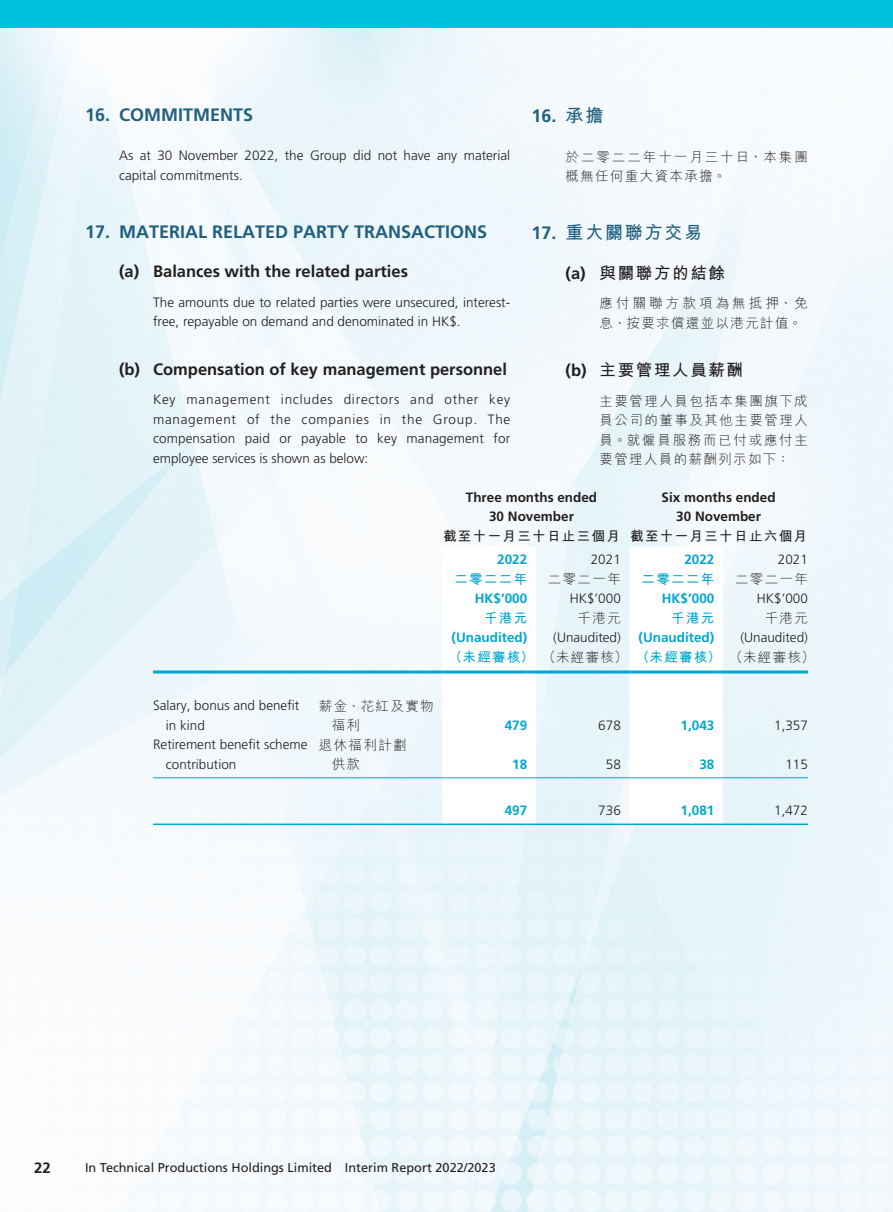
<style>
.page{position:relative;width:893px;height:1212px;background:#fff}
.page>*{position:absolute;margin:0;border:0;box-sizing:border-box;transform-origin:0 0}
.t1{font:700 18px "Frutiger LT Std";color:#21607f}
.t2{font:700 18px "M Hei HK";letter-spacing:.1em;color:#21607f}
.t3{font:700 16.5px "Frutiger LT Std";color:#231f20}
.t4{font:700 16.5px "M Hei HK";letter-spacing:.1em;color:#231f20}
.t5{font:700 15px "Frutiger LT Std";color:#231f20}
.t6{font:300 13.5px/19.5px "Frutiger LT Std";color:#231f20}
.t7{font:300 13.5px/19.5px "M Hei HK";letter-spacing:.1em;color:#231f20}
.t8{font:700 13.5px "Frutiger LT Std";color:#00a7cf}
.t9{font:700 13.5px/19.5px "Frutiger LT Std";color:#231f20;text-align:center}
.t10{font:700 13.5px "M Hei HK";letter-spacing:.1em;color:#00a7cf}
.t11{font:300 13.5px/19.5px "M Hei HK";letter-spacing:.145em;color:#231f20}
.t12{font:300 13.5px/19.5px "M Hei HK";letter-spacing:.165em;color:#231f20}
.t13{font:700 13.5px "M Hei HK";letter-spacing:.1em;color:#231f20}
.t14{font:12.75px "Frutiger LT Std";color:#231f20}
.s1{font-family:"M Hei HK"}
.s2{font-family:"Frutiger LT Std"}
.s3{font-weight:300;color:#231f20}
</style>
<div class="page">
<img style="left:0;top:28px;width:893px;height:1184px">
<div style="left:0;top:0;width:893px;height:28px;background:#00c2dd"></div>
<svg style="left:442px;top:547px;width:281px;height:276px"></svg>
<hr style="left:153px;top:777px;width:166px;height:1px;background:#00a7cf">
<hr style="left:319px;top:777px;width:123px;height:1px;background:#00a7cf">
<hr style="left:442px;top:777px;width:85px;height:1px;background:#00a7cf">
<hr style="left:536px;top:777px;width:85px;height:1px;background:#00a7cf">
<hr style="left:629px;top:777px;width:85px;height:1px;background:#00a7cf">
<hr style="left:723px;top:777px;width:85px;height:1px;background:#00a7cf">
<hr style="left:153px;top:823px;width:166px;height:2px;background:#00a7cf">
<hr style="left:319px;top:823px;width:123px;height:2px;background:#00a7cf">
<hr style="left:442px;top:823px;width:85px;height:2px;background:#00a7cf">
<svg style="left:527px;top:823px;width:9px;height:2px"></svg>
<hr style="left:536px;top:823px;width:85px;height:2px;background:#00a7cf">
<svg style="left:621px;top:823px;width:8px;height:2px"></svg>
<hr style="left:629px;top:823px;width:85px;height:2px;background:#00a7cf">
<svg style="left:714px;top:823px;width:9px;height:2px"></svg>
<hr style="left:723px;top:823px;width:85px;height:2px;background:#00a7cf">
<hr style="left:153px;top:670px;width:166px;height:3px;background:#00a7cf">
<hr style="left:319px;top:670px;width:123px;height:3px;background:#00a7cf">
<hr style="left:442px;top:670px;width:85px;height:3px;background:#00a7cf">
<svg style="left:527px;top:670px;width:9px;height:3px"></svg>
<hr style="left:536px;top:670px;width:85px;height:3px;background:#00a7cf">
<svg style="left:621px;top:670px;width:8px;height:3px"></svg>
<hr style="left:629px;top:670px;width:85px;height:3px;background:#00a7cf">
<svg style="left:714px;top:670px;width:9px;height:3px"></svg>
<hr style="left:723px;top:670px;width:85px;height:3px;background:#00a7cf">
<h1 class="t1" style="left:85px;top:104px;width:170px">16. COMMITMENTS</h1>
<p class="t6" style="left:119px;top:146px;width:393px">As at 30 November 2022, the Group did not have any material capital commitments.</p>
<h1 class="t1" style="left:531px;top:106px;width:73px">16. <span class="s1">承擔</span></h1>
<p class="t11" style="left:566px;top:147px;width:244px">於二零二二年十一月三十日，本集團概無任何重大資本承擔。</p>
<h1 class="t2" style="left:531px;top:220px;width:172px"><span class="s2">17.</span> 重大關聯方交易</h1>
<p class="t4" style="left:566px;top:261px;width:161px"><span class="s2">(a)</span> 與關聯方的結餘</p>
<p class="t12" style="left:600px;top:293px;width:210px">應付關聯方款項為無抵押、免息、按要求償還並以港元計值。</p>
<p class="t4" style="left:566px;top:358px;width:179px"><span class="s2">(b)</span> 主要管理人員薪酬</p>
<p class="t7" style="left:600px;top:391px;width:210px;text-align:justify">主要管理人員包括本集團旗下成員公司的董事及其他主要管理人員。就僱員服務而已付或應付主要管理人員的薪酬列示如下：</p>
<h1 class="t1" style="left:85px;top:221px;width:404px">17. MATERIAL RELATED PARTY TRANSACTIONS</h1>
<p class="t3" style="left:119px;top:262px;width:290px">(a) Balances with the related parties</p>
<p class="t6" style="left:153px;top:292px;width:359px">The amounts due to related parties were unsecured, interest&shy;free, repayable on demand and denominated in HK$.</p>
<p class="t3" style="left:119px;top:359px;width:389px">(b) Compensation of key management personnel</p>
<p class="t6" style="left:153px;top:390px;width:359px;text-align:justify">Key management includes directors and other key management of the companies in the Group. The compensation paid or payable to key management for employee services is shown as below:</p>
<p class="t9" style="left:466px;top:487px;width:133px">Three months ended<br>30 November</p>
<p class="t9" style="left:662px;top:487px;width:116px">Six months ended<br>30 November</p>
<p class="t13" style="left:443px;top:526px;width:365px">截至十一月三十日止三個月 截至十一月三十日止六個月</p>
<p class="t8" style="left:497px;top:552px;width:32px">2022</p>
<p class="t6" style="left:591px;top:550px;width:32px">2021</p>
<p class="t8" style="left:684px;top:552px;width:32px">2022</p>
<p class="t6" style="left:778px;top:550px;width:32px">2021</p>
<p class="t10" style="left:454px;top:570px;width:74px">二零二二年</p>
<p class="t7" style="left:548px;top:569px;width:74px">二零二一年</p>
<p class="t10" style="left:641px;top:570px;width:74px">二零二二年</p>
<p class="t7" style="left:735px;top:569px;width:74px">二零二一年</p>
<p class="t8" style="left:475px;top:591px;width:54px">HK$’000</p>
<p class="t6" style="left:570px;top:589px;width:53px">HK$’000</p>
<p class="t8" style="left:662px;top:591px;width:54px">HK$’000</p>
<p class="t6" style="left:757px;top:589px;width:53px">HK$’000</p>
<p class="t10" style="left:484px;top:609px;width:45px">千港元</p>
<p class="t7" style="left:578px;top:608px;width:45px">千港元</p>
<p class="t10" style="left:671px;top:609px;width:45px">千港元</p>
<p class="t7" style="left:765px;top:608px;width:45px">千港元</p>
<p class="t8" style="left:451px;top:630px;width:77px">(Unaudited)</p>
<p class="t6" style="left:553px;top:628px;width:69px">(Unaudited)</p>
<p class="t8" style="left:639px;top:630px;width:77px">(Unaudited)</p>
<p class="t6" style="left:740px;top:628px;width:69px">(Unaudited)</p>
<p class="t10" style="left:449px;top:648px;width:367px">（未經審核） <span class="s3">（未經審核）</span> （未經審核） <span class="s3">（未經審核）</span></p>
<p class="t6" style="left:166px;top:696px;width:135px;text-indent:-13px">Salary, bonus and benefit in kind</p>
<p class="t7" style="left:332px;top:696px;width:103px;text-indent:-13px">薪金、花紅及實物福利</p>
<p class="t8" style="left:505px;top:717px;width:24px">479</p>
<p class="t6" style="left:598px;top:715px;width:24px">678</p>
<p class="t8" style="left:681px;top:717px;width:35px">1,043</p>
<p class="t6" style="left:774px;top:715px;width:35px">1,357</p>
<p class="t6" style="left:166px;top:735px;width:143px;text-indent:-13px">Retirement benefit scheme contribution</p>
<p class="t7" style="left:332px;top:735px;width:76px;text-indent:-13px">退休福利計劃供款</p>
<p class="t8" style="left:512px;top:756px;width:17px">18</p>
<p class="t6" style="left:606px;top:754px;width:17px">58</p>
<p class="t8" style="left:699px;top:756px;width:17px">38</p>
<p class="t6" style="left:785px;top:754px;width:24px">115</p>
<p class="t8" style="left:505px;top:802px;width:24px">497</p>
<p class="t6" style="left:598px;top:800px;width:24px">736</p>
<p class="t8" style="left:681px;top:802px;width:35px">1,081</p>
<p class="t6" style="left:774px;top:800px;width:35px">1,472</p>
<p class="t5" style="left:34px;top:1158px;width:18px">22</p>
<p class="t14" style="left:85px;top:1160px;width:412px">In Technical Productions Holdings Limited Interim Report 2022/2023</p>
</div>
